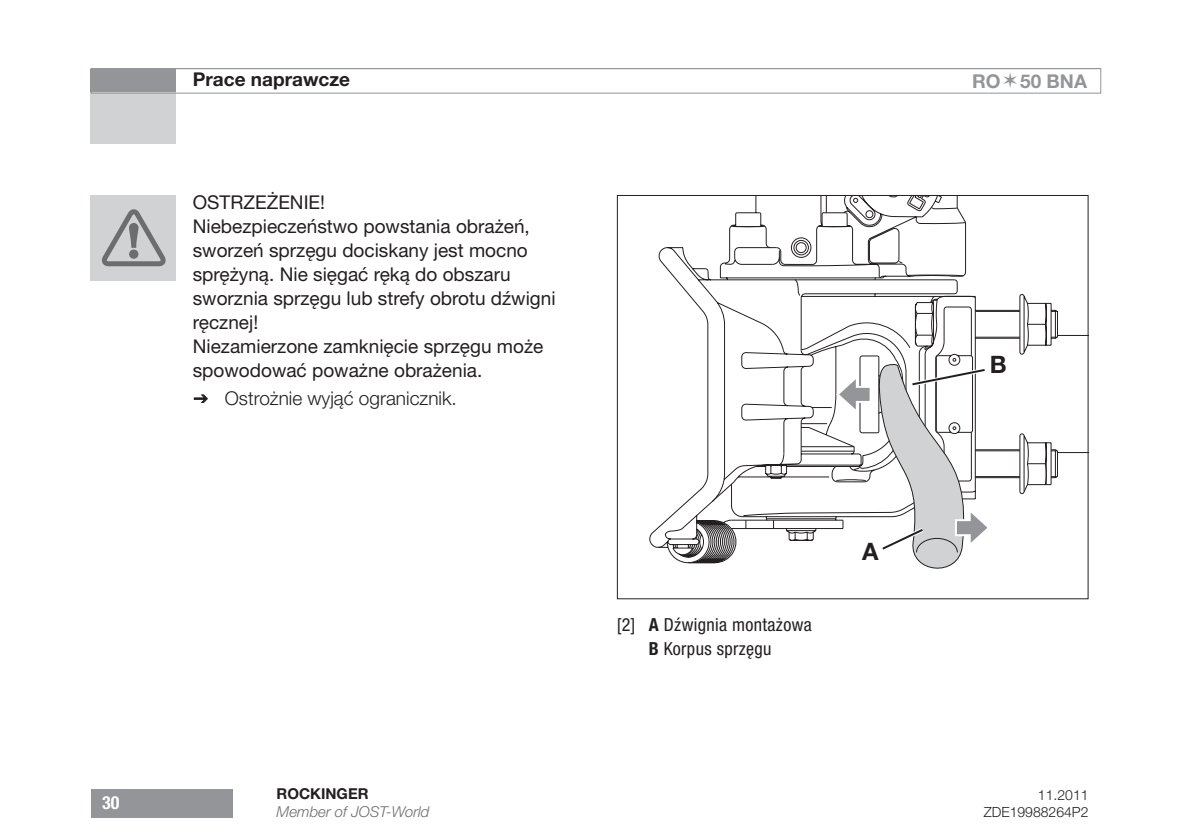
<style>
.page{position:relative;width:1191px;height:840px;background:#fff}
.page>*{position:absolute;margin:0;border:0;box-sizing:border-box;transform-origin:0 0}
.t1{font:700 24px "Helvetica Neue LT Pro";color:#231f20}
.t2{font:19px/24px "Helvetica Neue LT Pro";color:#231f20}
.t3{font:300 19px "Helvetica Neue LT Pro";color:#231f20}
.t4{font:700 19px "Helvetica Neue LT Pro";color:#231f20}
.t5{font:700 19px "Helvetica Neue LT Pro";color:#939598}
.t6{font:condensed 18px/24px "Helvetica Neue LT Pro";letter-spacing:.02em;color:#231f20;text-align:center}
.t7{font:700 condensed 18px "Helvetica Neue LT Pro";color:#fff}
.t8{font:italic 300 15px "Helvetica Neue LT Pro";color:#6c6d70}
.t9{font:700 15px "Helvetica Neue LT Pro";color:#231f20}
.t10{font:300 14px/16.8px "Helvetica Neue LT Pro";color:#231f20;text-align:right}
.s1{font-weight:700}
</style>
<div class="page">
<div style="left:91px;top:788px;width:141px;height:28px;background:#939598"></div>
<div style="left:91px;top:69px;width:85px;height:24px;background:#939598"></div>
<div style="left:91px;top:93px;width:85px;height:51px;background:#d1d2d4"></div>
<div style="left:91px;top:68px;width:1010px;height:26px;border:1px solid #939598"></div>
<div style="left:92px;top:195px;width:84px;height:85px;background:#d1d2d4"></div>
<svg style="left:102px;top:209px;width:64px;height:57px"></svg>
<svg style="left:657px;top:227px;width:143px;height:337px"></svg>
<svg style="left:730px;top:212px;width:326px;height:307px"></svg>
<svg style="left:936px;top:197px;width:30px;height:80px"></svg>
<svg style="left:745px;top:197px;width:191px;height:332px"></svg>
<svg style="left:674px;top:520px;width:61px;height:43px"></svg>
<svg style="left:800px;top:310px;width:288px;height:267px"></svg>
<svg style="left:193px;top:394px;width:15px;height:9px"></svg>
<p class="t7" style="left:102px;top:791px;width:19px">30</p>
<p class="t4" style="left:193px;top:67px;width:159px">Prace naprawcze</p>
<p class="t2" style="left:193px;top:189px;width:364px">OSTRZEŻEN IE!<br>Niebezpieczeństwo powstania obrażeń, sworzeń sprzęgu dociskany jest mocno sprężyną. Nie sięgać ręką do obszaru sworznia sprzęgu lub strefy obrotu dźwigni ręcznej!<br>Niezamierzone zamknięcie sprzęgu może spowodować poważne obrażenia.</p>
<p class="t3" style="left:225px;top:386px;width:233px">Ostrożnie wyjąć ogranicznik.</p>
<p class="t9" style="left:277px;top:784px;width:93px">ROCKINGER</p>
<p class="t8" style="left:277px;top:802px;width:154px">Member of JOST-World</p>
<p class="t6" style="left:617px;top:611px;width:196px">[2] <span class="s1">A</span> Dźwignia montażowa<br><span class="s1">B</span> Korpus sprzęgu</p>
<p class="t1" style="left:862px;top:535px;width:18px">A</p>
<p class="t5" style="left:972px;top:69px;width:116px">RO 50 BNA</p>
<p class="t1" style="left:989px;top:349px;width:18px">B</p>
<p class="t10" style="left:983px;top:786px;width:106px">11.2011<br>ZDE19988264P2</p>
</div>
